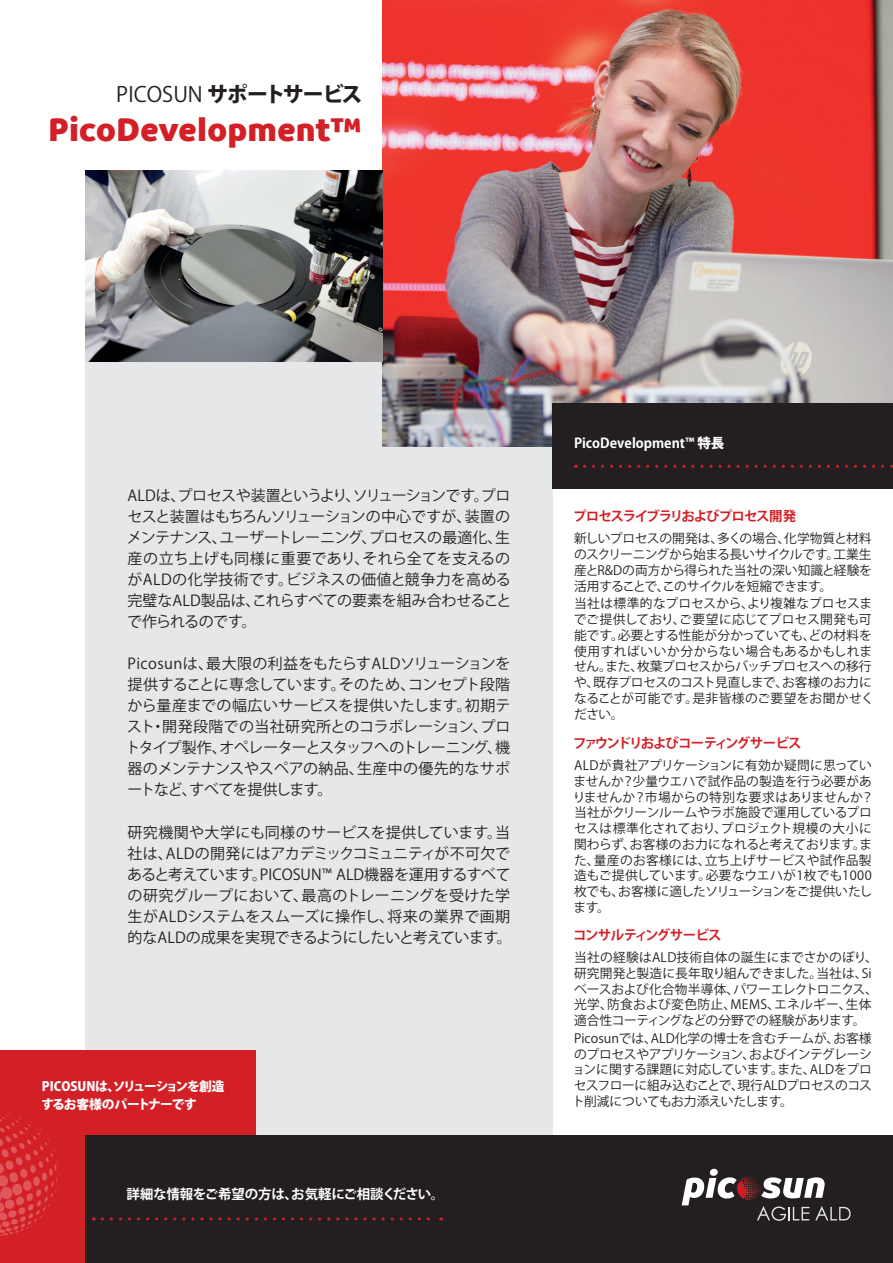
<style>
.page{position:relative;width:893px;height:1263px;background:#fff}
.page>*{position:absolute;margin:0;border:0;box-sizing:border-box;transform-origin:0 0}
.t1{font:33px "TDC Black";color:#d32026}
.t2{font:800 21px "Koz Go Pro";letter-spacing:-.06em;color:#231f20}
.t3{font:15px/21px "Koz Go Pro";letter-spacing:-.015em;color:#231f20;text-align:justify}
.t4{font:700 13.5px "Koz Go Pro";letter-spacing:-.02em;color:#fff}
.t5{font:700 13.5px "Koz Go Pro";letter-spacing:-.11em;color:#d32026}
.t6{font:700 13.5px "Koz Go Pro";color:#fff}
.t7{font:700 13.5px "Koz Go Pro";letter-spacing:-.09em;color:#d32026}
.t8{font:700 13.5px "Koz Go Pro";letter-spacing:-.06em;color:#d32026}
.t9{font:12.75px/15.8px "Koz Go Pro";color:#231f20}
.t10{font:800 12.75px/18px "Koz Go Pro";letter-spacing:-.045em;color:#fff}
.s1{font-weight:400}
.s2{font-weight:800}
</style>
<div class="page">
<div style="left:85px;top:361px;width:468px;height:902px;background:#e6e7e9"></div>
<div style="left:0;top:1050px;width:255px;height:213px;background:#d32026"></div>
<svg style="left:0;top:1111px;width:60px;height:125px"></svg>
<img style="left:383px;top:0;width:510px;height:446px">
<div style="left:553px;top:404px;width:340px;height:85px;background:#231f20"></div>
<svg style="left:584px;top:465px;width:309px;height:3px"></svg>
<img style="left:85px;top:170px;width:298px;height:191px">
<div style="left:85px;top:1135px;width:808px;height:128px;background:#231f20"></div>
<svg style="left:102px;top:1217px;width:340px;height:3px"></svg>
<svg style="left:682px;top:1169px;width:169px;height:52px"></svg>
<h2 class="t2" style="left:116px;top:81px;width:248px"><span class="s1">PICOSUN</span> サポートサービス</h2>
<h1 class="t1" style="left:48px;top:109px;width:315px">PicoDevelopment™</h1>
<p class="t3" style="left:127px;top:485px;width:386px">ALDは、プロセスや装置というより、ソリューションです。プロセスと装置はもちろんソリューションの中心ですが、装置のメンテナンス、ユーザートレーニング、プロセスの最適化、生産の立ち上げも同様に重要であり、それら全てを支えるのがALDの化学技術です。ビジネスの価値と競争力を高める完璧なALD製品は、これらすべての要素を組み合わせることで作られるのです。</p>
<p class="t3" style="left:125px;top:654px;width:387px">Picosunは、最大限の利益をもたらすALDソリューションを提供することに専念しています。そのため、コンセプト段階から量産までの幅広いサービスを提供いたします。初期テスト・開発段階での当社研究所とのコラボレーション、プロトタイプ製作、オペレーターとスタッフへのトレーニング、機器のメンテナンスやスペアの納品、生産中の優先的なサポートなど、すべてを提供します。</p>
<p class="t3" style="left:127px;top:822px;width:386px">研究機関や大学にも同様のサービスを提供しています。当社は、ALDの開発にはアカデミックコミュニティが不可欠であると考えています。PICOSUN™ ALD機器を運用するすべての研究グループにおいて、最高のトレーニングを受けた学生がALDシステムをスムーズに操作し、将来の業界で画期的なALDの成果を実現できるようにしたいと考えています。</p>
<p class="t10" style="left:41px;top:1078px;width:185px">PICOSUNは、ソリューションを創造するお客様のパートナーです</p>
<p class="t4" style="left:126px;top:1185px;width:319px">詳細な情報をご希望の方は、お気軽にご相談ください。</p>
<p class="t6" style="left:574px;top:434px;width:152px">PicoDevelopment™ <span class="s2">特長</span></p>
<p class="t7" style="left:573px;top:507px;width:225px">プロセスライブラリおよびプロセス開発</p>
<p class="t9" style="left:574px;top:531px;width:299px;text-align:justify">新しいプロセスの開発は、多くの場合、化学物質と材料のスクリーニングから始まる長いサイクルです。工業生産とR&amp;Dの両方から得られた当社の深い知識と経験を活用することで、このサイクルを短縮できます。</p>
<p class="t9" style="left:574px;top:596px;width:302px">当社は標準的なプロセスから、より複雑なプロセスまでご提供しており、ご要望に応じてプロセス開発も可能です。必要とする性能が分かっていても、どの材料を使用すればいいか分からない場合もあるかもしれません。また、枚葉プロセスからバッチプロセスへの移行や、既存プロセスのコスト見直しまで、お客様のお力になることが可能です。是非皆様のご要望をお聞かせください。</p>
<p class="t5" style="left:573px;top:734px;width:230px">ファウンドリおよびコーティングサービス</p>
<p class="t9" style="left:573px;top:758px;width:303px">ALDが貴社アプリケーションに有効か疑問に思っていませんか？少量ウエハで試作品の製造を行う必要がありませんか？市場からの特別な要求はありませんか？当社がクリーンルームやラボ施設で運用しているプロセスは標準化されており、プロジェクト規模の大小に関わらず、お客様のお力になれると考えております。また、量産のお客様には、立ち上げサービスや試作品製造もご提供しています。必要なウエハが1枚でも1000枚でも、お客様に適したソリューションをご提供いたします。</p>
<p class="t8" style="left:573px;top:926px;width:150px">コンサルティングサービス</p>
<p class="t9" style="left:574px;top:950px;width:305px">当社の経験はALD技術自体の誕生にまでさかのぼり、研究開発と製造に長年取り組んできました。当社は、Siベースおよび化合物半導体、パワーエレクトロニクス、光学、防食および変色防止、MEMS、エネルギー、生体適合性コーティングなどの分野での経験があります。</p>
<p class="t9" style="left:572px;top:1031px;width:301px;text-align:justify">Picosunでは、ALD化学の博士を含むチームが、お客様のプロセスやアプリケーション、およびインテグレーションに関する課題に対応しています。また、ALDをプロセスフローに組み込むことで、現行ALDプロセスのコスト削減についてもお力添えいたします。</p>
</div>
